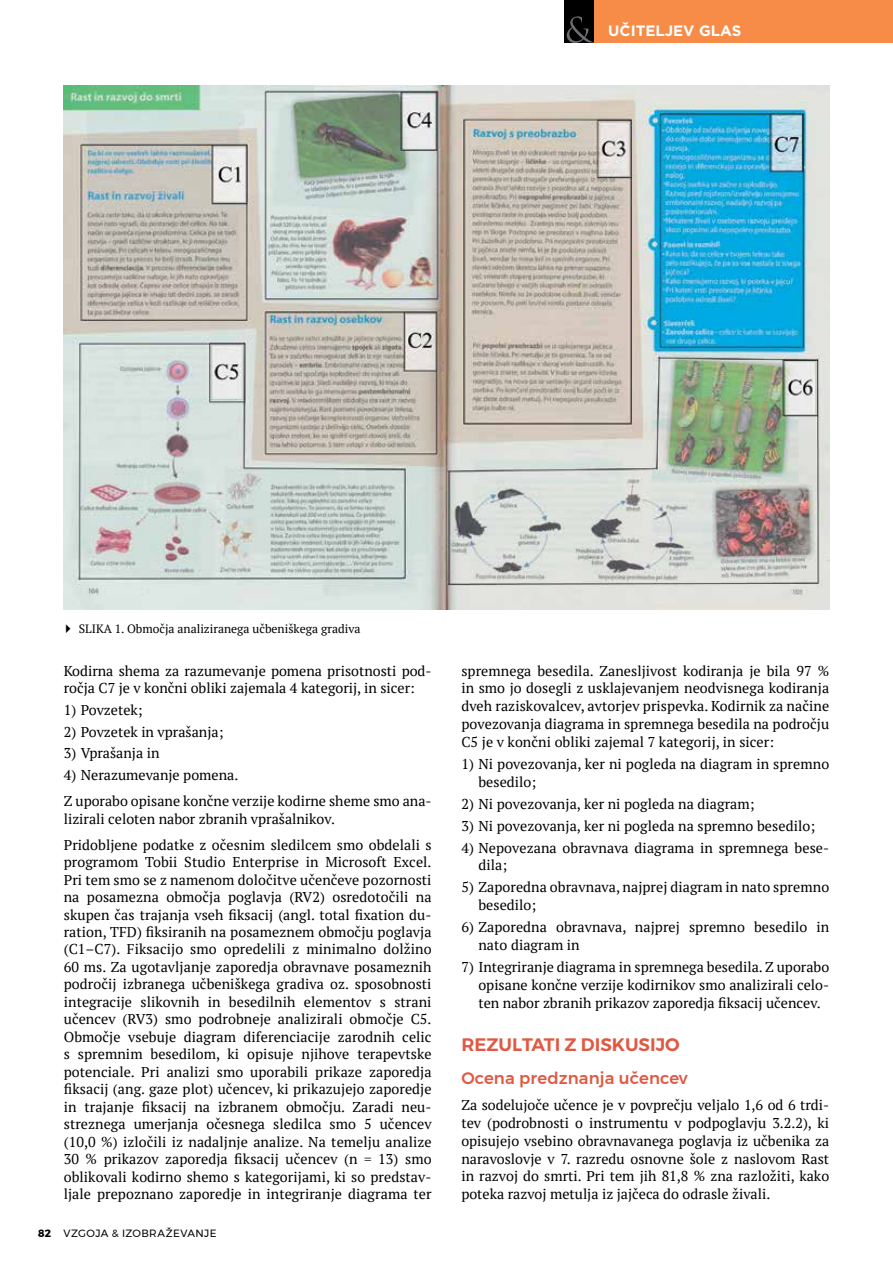
<style>
.page{position:relative;width:893px;height:1263px;background:#fff}
.page>*{position:absolute;margin:0;border:0;box-sizing:border-box;transform-origin:0 0}
.t1{font:600 18px "Montserrat";color:#e05942}
.t2{font:500 16.5px "Montserrat";letter-spacing:.01em;color:#e05942}
.t3{font:700 15px "Gotham";color:#fff}
.t4{font:14.25px/17.4px "PT Serif";letter-spacing:.005em;color:#000}
.t5{font:12px "PT Serif";color:#000}
.t6{font:10.5px "Montserrat";letter-spacing:.04em;color:#000}
.s1{font-weight:700}
</style>
<div class="page">
<div style="left:594px;top:0;width:299px;height:43px;background:#f68c47"></div>
<div style="left:564px;top:0;width:30px;height:43px;background:#000"></div>
<svg style="left:567px;top:16px;width:27px;height:27px"></svg>
<img style="left:64px;top:86px;width:765px;height:523px">
<p class="t3" style="left:608px;top:21px;width:135px">UČITELJEV GLAS</p>
<p class="t5" style="left:79px;top:621px;width:283px">SLIKA 1. Območja analiziranega učbeniškega gradiva</p>
<p class="t4" style="left:64px;top:662px;width:369px">Kodirna shema za razumevanje pomena prisotnosti pod&shy;ročja C7 je v končni obliki zajemala 4 kategorij, in sicer:</p>
<p class="t4" style="left:64px;top:701px;width:80px">1) Povzetek;</p>
<p class="t4" style="left:64px;top:723px;width:161px">2) Povzetek in vprašanja;</p>
<p class="t4" style="left:64px;top:744px;width:97px">3) Vprašanja in</p>
<p class="t4" style="left:64px;top:762px;width:369px;line-height:26px">4) Nerazumevanje pomena.<br>Z uporabo opisane končne verzije kodirne sheme smo ana-</p>
<p class="t4" style="left:64px;top:805px;width:369px;line-height:26px">lizirali celoten nabor zbranih vprašalnikov.<br>Pridobljene podatke z očesnim sledilcem smo obdelali s</p>
<p class="t4" style="left:64px;top:853px;width:369px;text-align:justify">programom Tobii Studio Enterprise in Microsoft Excel.<br>Pri tem smo se z namenom določitve učenčeve pozornosti na posamezna območja poglavja (RV2) osredotočili na skupen čas trajanja vseh fiksacij (angl. total fixation du&shy;ration, TFD) fiksiranih na posameznem območju poglavja (C1–C7). Fiksacijo smo opredelili z minimalno dolžino 60 ms. Za ugotavljanje zaporedja obravnave posameznih področij izbranega učbeniškega gradiva oz. sposobnosti integracije slikovnih in besedilnih elementov s strani učencev (RV3) smo podrobneje analizirali območje C5.<br>Območje vsebuje diagram diferenciacije zarodnih celic s spremnim besedilom, ki opisuje njihove terapevtske potenciale. Pri analizi smo uporabili prikaze zaporedja fiksacij (ang. gaze plot) učencev, ki prikazujejo zaporedje in trajanje fiksacij na izbranem območju. Zaradi neu&shy;streznega umerjanja očesnega sledilca smo 5 učencev (10,0 %) izločili iz nadaljnje analize. Na temelju analize 30 % prikazov zaporedja fiksacij učencev (n = 13) smo oblikovali kodirno shemo s kategorijami, ki so predstav&shy;ljale prepoznano zaporedje in integriranje diagrama ter</p>
<p class="t6" style="left:38px;top:1225px;width:178px"><span class="s1">82</span> VZGOJA &amp; IZOBRAŽEVANJE</p>
<p class="t4" style="left:461px;top:662px;width:369px;text-align:justify">spremnega besedila. Zanesljivost kodiranja je bila 97 % in smo jo dosegli z usklajevanjem neodvisnega kodiranja dveh raziskovalcev, avtorjev prispevka. Kodirnik za načine povezovanja diagrama in spremnega besedila na področju C5 je v končni obliki zajemal 7 kategorij, in sicer:</p>
<p class="t4" style="left:478px;top:755px;width:352px;text-indent:-17px">1) Ni povezovanja, ker ni pogleda na diagram in spremno besedilo;</p>
<p class="t4" style="left:461px;top:795px;width:295px">2) Ni povezovanja, ker ni pogleda na diagram;</p>
<p class="t4" style="left:461px;top:817px;width:355px">3) Ni povezovanja, ker ni pogleda na spremno besedilo;</p>
<p class="t4" style="left:478px;top:838px;width:352px;text-indent:-17px">4) Nepovezana obravnava diagrama in spremnega bese&shy;dila;</p>
<p class="t4" style="left:478px;top:878px;width:352px;text-indent:-17px">5) Zaporedna obravnava, najprej diagram in nato spremno besedilo;</p>
<p class="t4" style="left:478px;top:918px;width:352px;text-indent:-17px">6) Zaporedna obravnava, najprej spremno besedilo in nato diagram in</p>
<p class="t4" style="left:478px;top:958px;width:352px;text-align:justify;text-indent:-17px">7) Integriranje diagrama in spremnega besedila. Z uporabo opisane končne verzije kodirnikov smo analizirali celo&shy;ten nabor zbranih prikazov zaporedja fiksacij učencev.</p>
<p class="t1" style="left:461px;top:1030px;width:153px">REZU LTATI Z DISKUS</p>
<p class="t1" style="left:650px;top:1030px;width:31px">IJO</p>
<p class="t2" style="left:461px;top:1065px;width:228px">Ocena predznanja učencev</p>
<p class="t4" style="left:461px;top:1096px;width:369px;text-align:justify">Za sodelujoče učence je v povprečju veljalo 1,6 od 6 trdi&shy;tev (podrobnosti o instrumentu v podpoglavju 3.2.2), ki opisujejo vsebino obravnavanega poglavja iz učbenika za naravoslovje v 7. razredu osnovne šole z naslovom Rast in razvoj do smrti. Pri tem jih 81,8 % zna razložiti, kako poteka razvoj metulja iz jajčeca do odrasle živali.</p>
</div>
